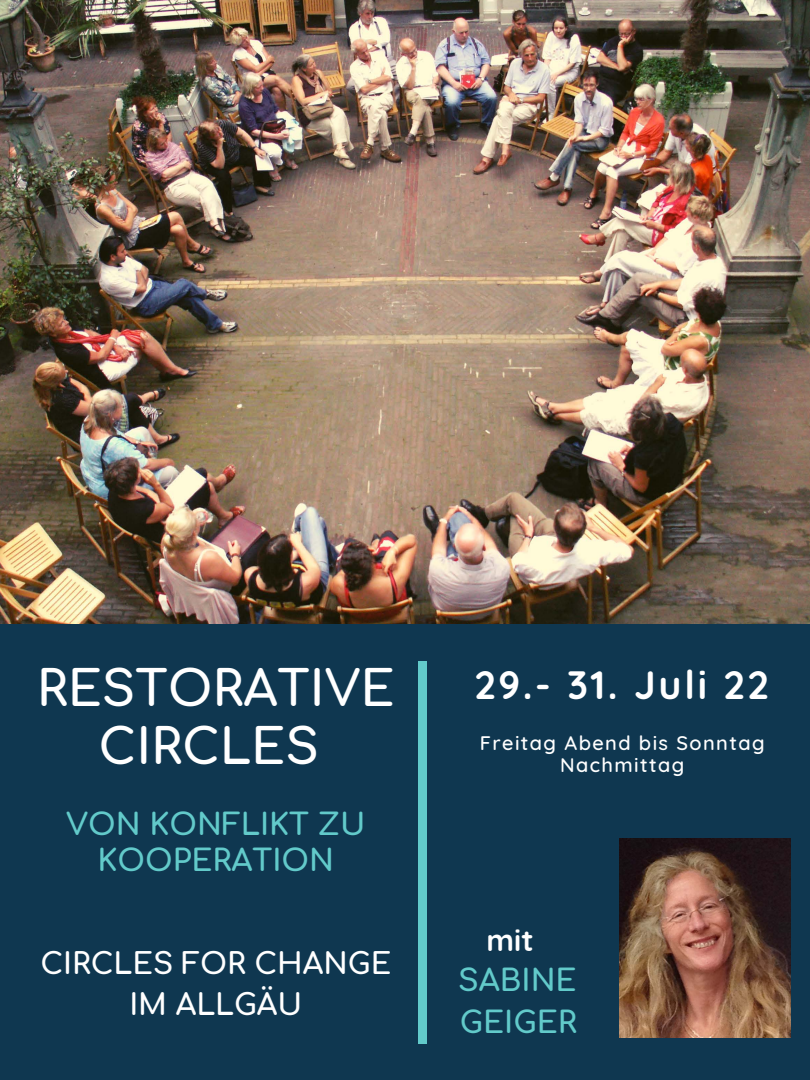
<style>
.page{position:relative;width:810px;height:1080px;background:#0f3750}
.page>*{position:absolute;margin:0;border:0;box-sizing:border-box;transform-origin:0 0}
.t1{font:700 48.75px/58.1px "Comfortaa";color:#fff;text-align:center}
.t2{font:700 39.38px "Quicksand";letter-spacing:.07em;color:#fff}
.t3{font:700 30px/41.8px "Comfortaa";color:#62caca}
.t4{font:700 30px "Quicksand";color:#fff}
.t5{font:700 29.38px "Comfortaa";color:#fff}
.t6{font:500 20px/23px "Quicksand";letter-spacing:.07em;color:#fff;text-align:center}
</style>
<div class="page">
<div style="left:419px;top:661px;width:7px;height:382px;background:#62caca"></div>
<img style="left:0;top:0;width:810px;height:623px">
<img style="left:620px;top:838px;width:170px;height:200px">
<p class="t1" style="left:37px;top:661px;width:359px">RESTORATIVE<br>CIRCLES</p>
<p class="t2" style="left:475px;top:660px;width:296px">29.- 31. Juli 22</p>
<p class="t6" style="left:480px;top:731px;width:286px">Freitag Abend bis Sonntag<br>Nachmittag</p>
<p class="t3" style="left:66px;top:808px;width:301px;line-height:35.6px;text-align:center">VON KONFLIKT ZU<br>KOOPERATION</p>
<p class="t5" style="left:40px;top:948px;width:352px">CIRCLES FOR CHANGE</p>
<p class="t5" style="left:129px;top:989px;width:175px">IM ALLGÄU</p>
<p class="t4" style="left:487px;top:921px;width:49px">mit</p>
<p class="t3" style="left:458px;top:961px;width:120px">SABINE<br>GEIGER</p>
</div>
